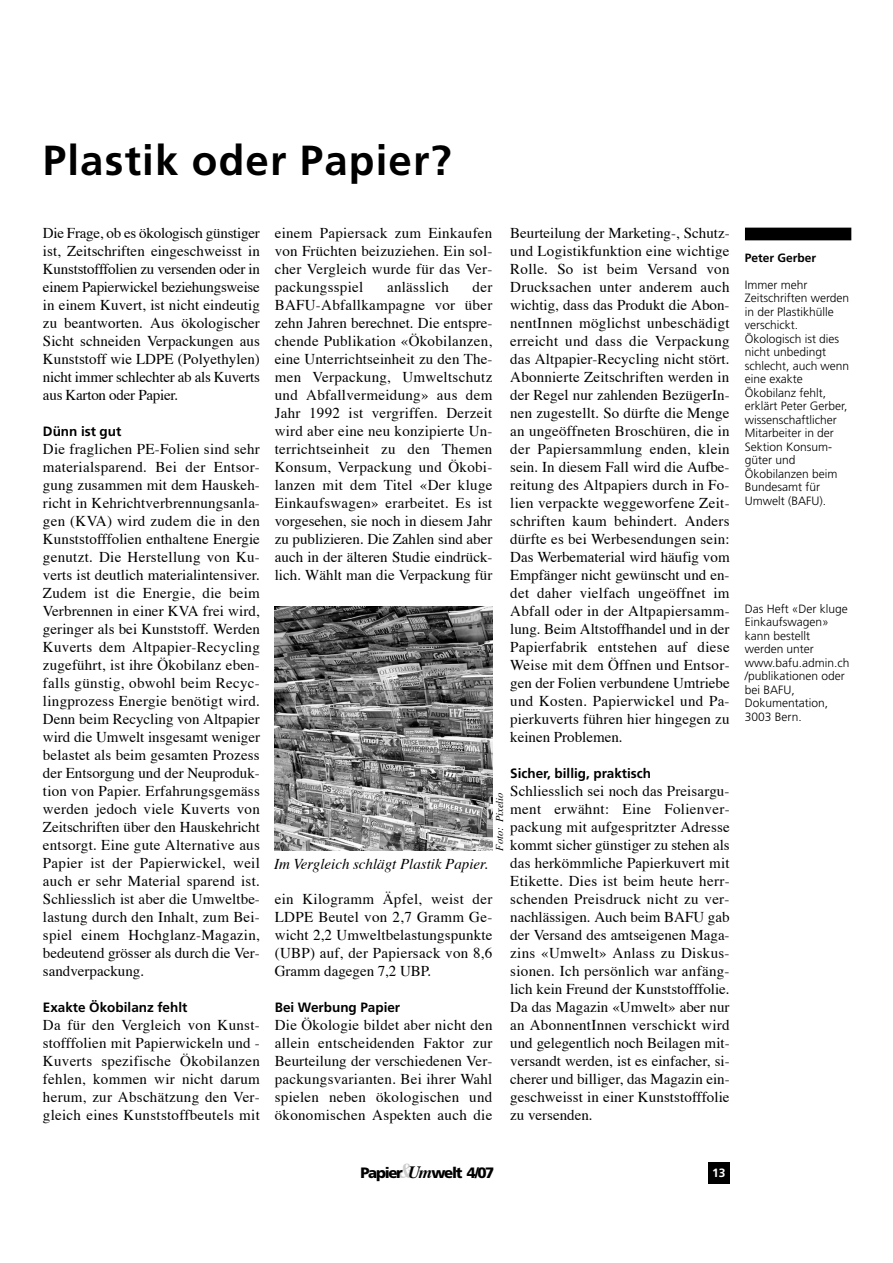
<style>
.page{position:relative;width:893px;height:1263px;background:#fff}
.page>*{position:absolute;margin:0;border:0;box-sizing:border-box;transform-origin:0 0}
.t1{font:700 42px "Frutiger";letter-spacing:.03em;color:#000}
.t2{font:15px/18px "Times";letter-spacing:.005em;color:#000;text-align:justify}
.t3{font:italic 15px "Times";color:#000}
.t4{font:900 15px "Frutiger";letter-spacing:-.09em;color:#000}
.t5{font:700 13.5px "Frutiger";color:#000}
.t6{font:300 12px/13.5px "Frutiger";color:#000}
.t7{font:700 12px "Frutiger";color:#000}
.t8{font:700 12px "Frutiger";color:#fff}
.t9{font:italic 10.5px "Times";color:#000}
.s1{font-family:"Times";font-weight:700;font-style:italic;font-size:21px;color:#ccc}
.s2{font-family:"Times";font-weight:700;font-style:italic;font-size:17.25px}
</style>
<div class="page">
<div style="left:745px;top:228px;width:106px;height:12px;background:#000"></div>
<img style="left:274px;top:606px;width:218px;height:245px">
<div style="left:708px;top:1163px;width:21px;height:21px;background:#000"></div>
<h1 class="t1" style="left:43px;top:144px;width:410px">Plastik oder Papier?</h1>
<p class="t2" style="left:43px;top:225px;width:218px">Die Frage, ob es ökologisch günstiger ist, Zeitschriften eingeschweisst in Kunststofffolien zu versenden oder in einem Papierwickel beziehungsweise in einem Kuvert, ist nicht eindeutig zu beantworten. Aus ökologischer Sicht schneiden Verpackungen aus Kunststoff wie LDPE (Polyethylen) nicht immer schlechter ab als Kuverts aus Karton oder Papier.</p>
<p class="t5" style="left:43px;top:426px;width:80px">Dünn ist gut</p>
<p class="t2" style="left:43px;top:441px;width:218px">Die fraglichen PE-Folien sind sehr materialsparend. Bei der Entsor&shy;gung zusammen mit dem Hauskeh&shy;richt in Kehrichtverbrennungsanla&shy;gen (KVA) wird zudem die in den Kunststofffolien enthaltene Energie genutzt. Die Herstellung von Ku&shy;verts ist deutlich materialintensiver.<br>Zudem ist die Energie, die beim Verbrennen in einer KVA frei wird, geringer als bei Kunststoff. Werden Kuverts dem Altpapier-Recycling zugeführt, ist ihre Ökobilanz eben&shy;falls günstig, obwohl beim Recyc&shy;lingprozess Energie benötigt wird.<br>Denn beim Recycling von Altpapier wird die Umwelt insgesamt weniger belastet als beim gesamten Prozess der Entsorgung und der Neuproduk&shy;tion von Papier. Erfahrungsgemäss werden jedoch viele Kuverts von Zeitschriften über den Hauskehricht entsorgt. Eine gute Alternative aus Papier ist der Papierwickel, weil auch er sehr Material sparend ist.<br>Schliesslich ist aber die Umweltbe&shy;lastung durch den Inhalt, zum Bei&shy;spiel einem Hochglanz-Magazin, bedeutend grösser als durch die Ver&shy;sandverpackung.</p>
<p class="t5" style="left:43px;top:1002px;width:146px">Exakte Ökobilanz fehlt</p>
<p class="t2" style="left:43px;top:1017px;width:218px">Da für den Vergleich von Kunst&shy;stofffolien mit Papierwickeln und - Kuverts spezifische Ökobilanzen fehlen, kommen wir nicht darum herum, zur Abschätzung den Ver&shy;gleich eines Kunststoffbeutels mit</p>
<p class="t2" style="left:510px;top:225px;width:221px">Beurteilung der Marketing-, Schutz&shy;und Logistikfunktion eine wichtige Rolle. So ist beim Versand von Drucksachen unter anderem auch wichtig, dass das Produkt die Abon&shy;nentInnen möglichst unbeschädigt erreicht und dass die Verpackung das Altpapier-Recycling nicht stört.<br>Abonnierte Zeitschriften werden in der Regel nur zahlenden BezügerIn&shy;nen zugestellt. So dürfte die Menge an ungeöffneten Broschüren, die in der Papiersammlung enden, klein sein. In diesem Fall wird die Aufbe&shy;reitung des Altpapiers durch in Fo&shy;lien verpackte weggeworfene Zeit&shy;schriften kaum behindert. Anders dürfte es bei Werbesendungen sein:<br>Das Werbematerial wird häufig vom Empfänger nicht gewünscht und en&shy;det daher vielfach ungeöffnet im Abfall oder in der Altpapiersamm&shy;lung. Beim Altstoffhandel und in der Papierfabrik entstehen auf diese Weise mit dem Öffnen und Entsor&shy;gen der Folien verbundene Umtriebe und Kosten. Papierwickel und Pa&shy;pierkuverts führen hier hingegen zu keinen Problemen.</p>
<p class="t5" style="left:510px;top:768px;width:142px">Sicher, billig, praktisch</p>
<p class="t2" style="left:510px;top:783px;width:221px">Schliesslich sei noch das Preisargu&shy;ment erwähnt: Eine Folienver&shy;packung mit aufgespritzter Adresse kommt sicher günstiger zu stehen als das herkömmliche Papierkuvert mit Etikette. Dies ist beim heute herr&shy;schenden Preisdruck nicht zu ver&shy;nachlässigen. Auch beim BAFU gab der Versand des amtseigenen Maga&shy;zins «Umwelt» Anlass zu Diskus&shy;sionen. Ich persönlich war anfäng&shy;lich kein Freund der Kunststofffolie.<br>Da das Magazin «Umwelt» aber nur an AbonnentInnen verschickt wird und gelegentlich noch Beilagen mit&shy;versandt werden, ist es einfacher, si&shy;cherer und billiger, das Magazin ein&shy;geschweisst in einer Kunststofffolie zu versenden.</p>
<p class="t2" style="left:275px;top:225px;width:219px">einem Papiersack zum Einkaufen von Früchten beizuziehen. Ein sol&shy;cher Vergleich wurde für das Ver&shy;packungsspiel</p>
<p class="t2" style="left:387px;top:279px;width:63px">anlässlich</p>
<p class="t2" style="left:275px;top:279px;width:219px;text-indent:198px">der BAFU-Abfallkampagne vor über zehn Jahren berechnet. Die entspre&shy;chende Publikation «Ökobilanzen, eine Unterrichtseinheit zu den The&shy;men Verpackung, Umweltschutz und Abfallvermeidung» aus dem Jahr 1992 ist vergriffen. Derzeit wird aber eine neu konzipierte Un&shy;terrichtseinheit zu den Themen Konsum, Verpackung und Ökobi&shy;lanzen mit dem Titel «Der kluge Einkaufswagen» erarbeitet. Es ist vorgesehen, sie noch in diesem Jahr zu publizieren. Die Zahlen sind aber auch in der älteren Studie eindrück&shy;lich. Wählt man die Verpackung für</p>
<p class="t9" style="left:495px;top:851px;width:60px;rotate:-90deg">Foto: Pixelio</p>
<p class="t3" style="left:274px;top:858px;width:216px">Im Vergleich schlägt Plastik Papier.</p>
<p class="t2" style="left:275px;top:891px;width:219px">ein Kilogramm Äpfel, weist der LDPE Beutel von 2,7 Gramm Ge&shy;wicht 2,2 Umweltbelastungspunkte (UBP) auf, der Papiersack von 8,6<br>Gramm dagegen 7,2 UBP.</p>
<p class="t5" style="left:275px;top:1002px;width:127px">Bei Werbung Papier</p>
<p class="t2" style="left:275px;top:1017px;width:219px">Die Ökologie bildet aber nicht den allein entscheidenden Faktor zur Beurteilung der verschiedenen Ver&shy;packungsvarianten. Bei ihrer Wahl spielen neben ökologischen und ökonomischen Aspekten auch die</p>
<p class="t7" style="left:745px;top:253px;width:73px">Peter Gerber</p>
<p class="t6" style="left:745px;top:279px;width:106px">Immer mehr<br>Zeitschriften werden in der Plastikhülle verschickt.<br>Ökologisch ist dies nicht unbedingt schlecht, auch wenn eine exakte<br>Ökobilanz fehlt, erklärt Peter Gerber, wissenschaftlicher<br>Mitarbeiter in der<br>Sektion Konsum&shy;güter und<br>Ökobilanzen beim<br>Bundesamt für<br>Umwelt (BAFU).</p>
<p class="t6" style="left:745px;top:603px;width:106px">Das Heft «Der kluge<br>Einkaufswagen» kann bestellt werden unter www.bafu.admin.ch /publikationen oder bei BAFU,<br>Dokumentation,<br>3003 Bern.</p>
<p class="t4" style="left:360px;top:1166px;width:135px">Papier<span class="s1">&amp;</span><span class="s2">Um</span>welt 4/07</p>
<p class="t8" style="left:712px;top:1168px;width:15px">13</p>
</div>
